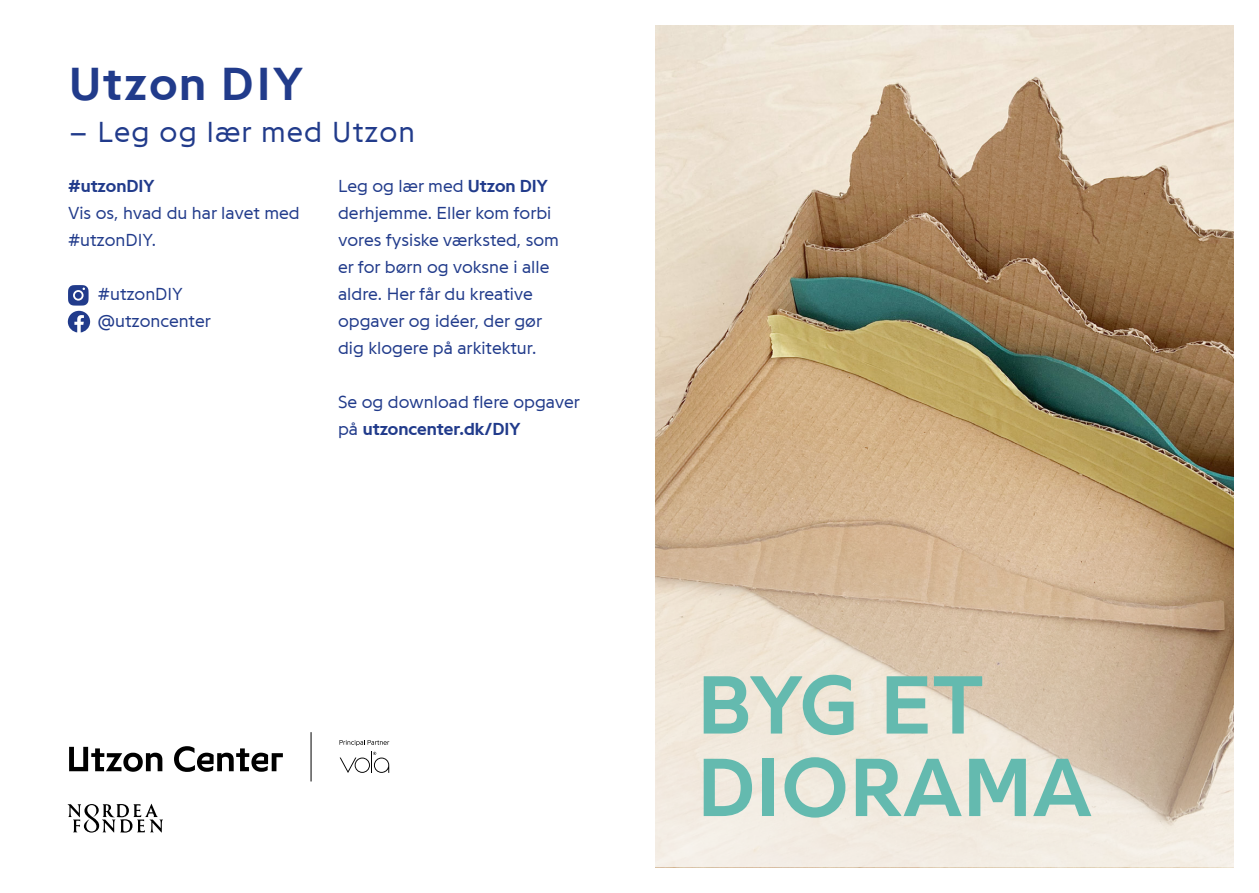
<style>
.page{position:relative;width:1259px;height:893px;background:#fff}
.page>*{position:absolute;margin:0;border:0;box-sizing:border-box;transform-origin:0 0}
.t1{font:700 85.5px/82.5px "Programme";letter-spacing:.02em;color:#64baaf}
.t2{font:700 48px "Programme";letter-spacing:.055em;color:#213b8b}
.t3{font:300 30px "Programme";letter-spacing:.04em;color:#213b8b}
.t4{font:300 18px/27px "Programme";color:#213b8b}
.t5{font:700 18px "Programme";color:#213b8b}
.s1{font-weight:700}
</style>
<div class="page">
<img style="left:655px;top:26px;width:578px;height:85px">
<svg style="left:655px;top:111px;width:578px;height:756px;background:#c8b497"></svg>
<svg style="left:68px;top:804px;width:95px;height:29px"></svg>
<svg style="left:340px;top:752px;width:49px;height:21px"></svg>
<svg style="left:339px;top:740px;width:50px;height:6px"></svg>
<hr style="left:311px;top:732px;width:1px;height:49px;background:#000">
<svg style="left:69px;top:747px;width:93px;height:25px"></svg>
<svg style="left:174px;top:746px;width:109px;height:26px"></svg>
<svg style="left:67px;top:285px;width:23px;height:47px"></svg>
<h2 class="t2" style="left:69px;top:59px;width:235px">Utzon DIY</h2>
<h3 class="t3" style="left:69px;top:116px;width:347px">– Leg og lær med Utzon</h3>
<p class="t5" style="left:68px;top:177px;width:88px">#utzonDIY</p>
<p class="t4" style="left:68px;top:200px;width:233px">Vis os, hvad du har lavet med #utzonDIY.</p>
<p class="t4" style="left:98px;top:281px;width:115px">#utzonDIY @utzoncenter</p>
<p class="t4" style="left:338px;top:173px;width:222px">Leg og lær med <span class="s1">Utzon DIY </span>derhjemme. Eller kom forbi vores fysiske værksted, som er for børn og voksne i alle aldre. Her får du kreative opgaver og idéer, der gør dig klogere på arkitektur.</p>
<p class="t4" style="left:338px;top:389px;width:243px">Se og download flere opgaver på <span class="s1">utzoncenter.dk/DIY</span></p>
<h1 class="t1" style="left:697px;top:665px;width:395px">BYG ET<br>DIORAMA</h1>
</div>
